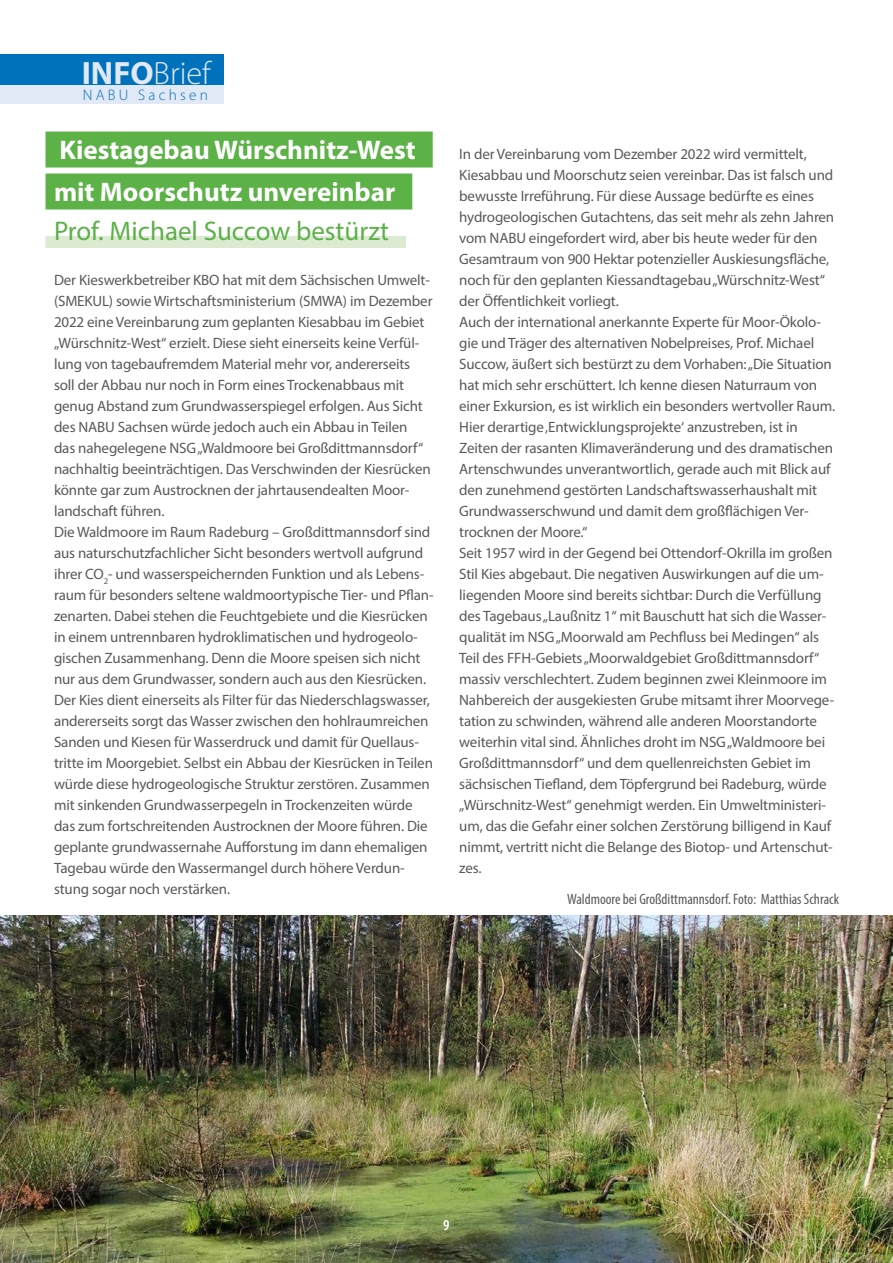
<style>
.page{position:relative;width:893px;height:1263px;background:#fff}
.page>*{position:absolute;margin:0;border:0;box-sizing:border-box;transform-origin:0 0}
.t1{font:300 32.4px "Myriad Pro";color:#e1e8f6}
.t2{font:700 27px/42px "Myriad Pro";color:#fff}
.t3{font:27px "Myriad Pro";color:#5cb147}
.t4{font:300 15.3px "Myriad Pro";letter-spacing:.21em;color:#0072bc}
.t5{font:15px/21px "Myriad Pro";letter-spacing:-.01em;color:#58595b}
.t6{font:condensed 15px "Myriad Pro";color:#58595b}
.t7{font:condensed 15px "Myriad Pro";color:#fff}
.s1{font-weight:700}
</style>
<div class="page">
<div style="left:0;top:84px;width:223px;height:20px;background:#e1e8f6"></div>
<div style="left:0;top:54px;width:223px;height:30px;background:#0072bc"></div>
<img style="left:0;top:915px;width:893px;height:348px">
<div style="left:45px;top:132px;width:388px;height:36px;background:#5cb147"></div>
<div style="left:45px;top:174px;width:367px;height:36px;background:#5cb147"></div>
<div style="left:45px;top:236px;width:361px;height:12px;background:#dcead2"></div>
<h1 class="t1" style="left:82px;top:54px;width:131px"><span class="s1">INFO</span>Brief</h1>
<p class="t4" style="left:83px;top:86px;width:127px">NABU Sachsen</p>
<h2 class="t2" style="left:54px;top:128px;width:363px">Kiestagebau Würschnitz-West mit Moorschutz unvereinbar</h2>
<h2 class="t3" style="left:54px;top:214px;width:336px">Prof. Michael Succow bestürzt</h2>
<p class="t5" style="left:54px;top:269px;width:381px">Der Kieswerkbetreiber KBO hat mit dem Sächsischen Umwelt-(SMEKUL) sowie Wirtschaftsministerium (SMWA) im Dezember 2022 eine Vereinbarung zum geplanten Kiesabbau im Gebiet „Würschnitz-West“ erzielt. Diese sieht einerseits keine Verfül&shy;lung von tagebaufremdem Material mehr vor, andererseits soll der Abbau nur noch in Form eines Trockenabbaus mit genug Abstand zum Grundwasserspiegel erfolgen. Aus Sicht des NABU Sachsen würde jedoch auch ein Abbau in Teilen<br>das nahegelegene NSG „Waldmoore bei Großdittmannsdorf“ nachhaltig beeinträchtigen. Das Verschwinden der Kiesrücken könnte gar zum Austrocknen der jahrtausendealten Moor&shy;landschaft führen.<br>Die Waldmoore im Raum Radeburg – Großdittmannsdorf sind aus naturschutzfachlicher Sicht besonders wertvoll aufgrund ihrer CO<sub>2</sub>- und wasserspeichernden Funktion und als Lebens&shy;raum für besonders seltene waldmoortypische Tier- und Pflan&shy;zenarten. Dabei stehen die Feuchtgebiete und die Kiesrücken in einem untrennbaren hydroklimatischen und hydrogeolo&shy;gischen Zusammenhang. Denn die Moore speisen sich nicht nur aus dem Grundwasser, sondern auch aus den Kiesrücken.<br>Der Kies dient einerseits als Filter für das Niederschlagswasser, andererseits sorgt das Wasser zwischen den hohlraumreichen Sanden und Kiesen für Wasserdruck und damit für Quellaus&shy;tritte im Moorgebiet. Selbst ein Abbau der Kiesrücken in Teilen würde diese hydrogeologische Struktur zerstören. Zusammen mit sinkenden Grundwasserpegeln in Trockenzeiten würde das zum fortschreitenden Austrocknen der Moore führen. Die geplante grundwassernahe Aufforstung im dann ehemaligen Tagebau würde den Wassermangel durch höhere Verdun&shy;stung sogar noch verstärken.</p>
<p class="t5" style="left:459px;top:143px;width:378px">In der Vereinbarung vom Dezember 2022 wird vermittelt, Kiesabbau und Moorschutz seien vereinbar. Das ist falsch und bewusste Irreführung. Für diese Aussage bedürfte es eines hydrogeologischen Gutachtens, das seit mehr als zehn Jahren vom NABU eingefordert wird, aber bis heute weder für den Gesamtraum von 900 Hektar potenzieller Auskiesungsfläche, noch für den geplanten Kiessandtagebau „Würschnitz-West“ der Öffentlichkeit vorliegt.<br>Auch der international anerkannte Experte für Moor-Ökolo&shy;gie und Träger des alternativen Nobelpreises, Prof. Michael Succow, äußert sich bestürzt zu dem Vorhaben: „Die Situation hat mich sehr erschüttert. Ich kenne diesen Naturraum von einer Exkursion, es ist wirklich ein besonders wertvoller Raum.<br>Hier derartige ‚Entwicklungsprojekte‘ anzustreben, ist in Zeiten der rasanten Klimaveränderung und des dramatischen Artenschwundes unverantwortlich, gerade auch mit Blick auf den zunehmend gestörten Landschaftswasserhaushalt mit Grundwasserschwund und damit dem großflächigen Ver&shy;trocknen der Moore.“<br>Seit 1957 wird in der Gegend bei Ottendorf-Okrilla im großen Stil Kies abgebaut. Die negativen Auswirkungen auf die um&shy;liegenden Moore sind bereits sichtbar: Durch die Verfüllung des Tagebaus „Laußnitz 1“ mit Bauschutt hat sich die Wasser&shy;qualität im NSG „Moorwald am Pechfluss bei Medingen“ als Teil des FFH-Gebiets „Moorwaldgebiet Großdittmannsdorf“ massiv verschlechtert. Zudem beginnen zwei Kleinmoore im Nahbereich der ausgekiesten Grube mitsamt ihrer Moorvege&shy;tation zu schwinden, während alle anderen Moorstandorte weiterhin vital sind. Ähnliches droht im NSG „Waldmoore bei Großdittmannsdorf“ und dem quellenreichsten Gebiet im sächsischen Tiefland, dem Töpfergrund bei Radeburg, würde „Würschnitz-West“ genehmigt werden. Ein Umweltministeri&shy;um, das die Gefahr einer solchen Zerstörung billigend in Kauf nimmt, vertritt nicht die Belange des Biotop- und Artenschut&shy;zes.</p>
<p class="t6" style="left:567px;top:890px;width:273px">Waldmoore bei Großdittmannsdorf. Foto: Matthias Schrack</p>
<p class="t7" style="left:443px;top:1216px;width:7px">9</p>
</div>
